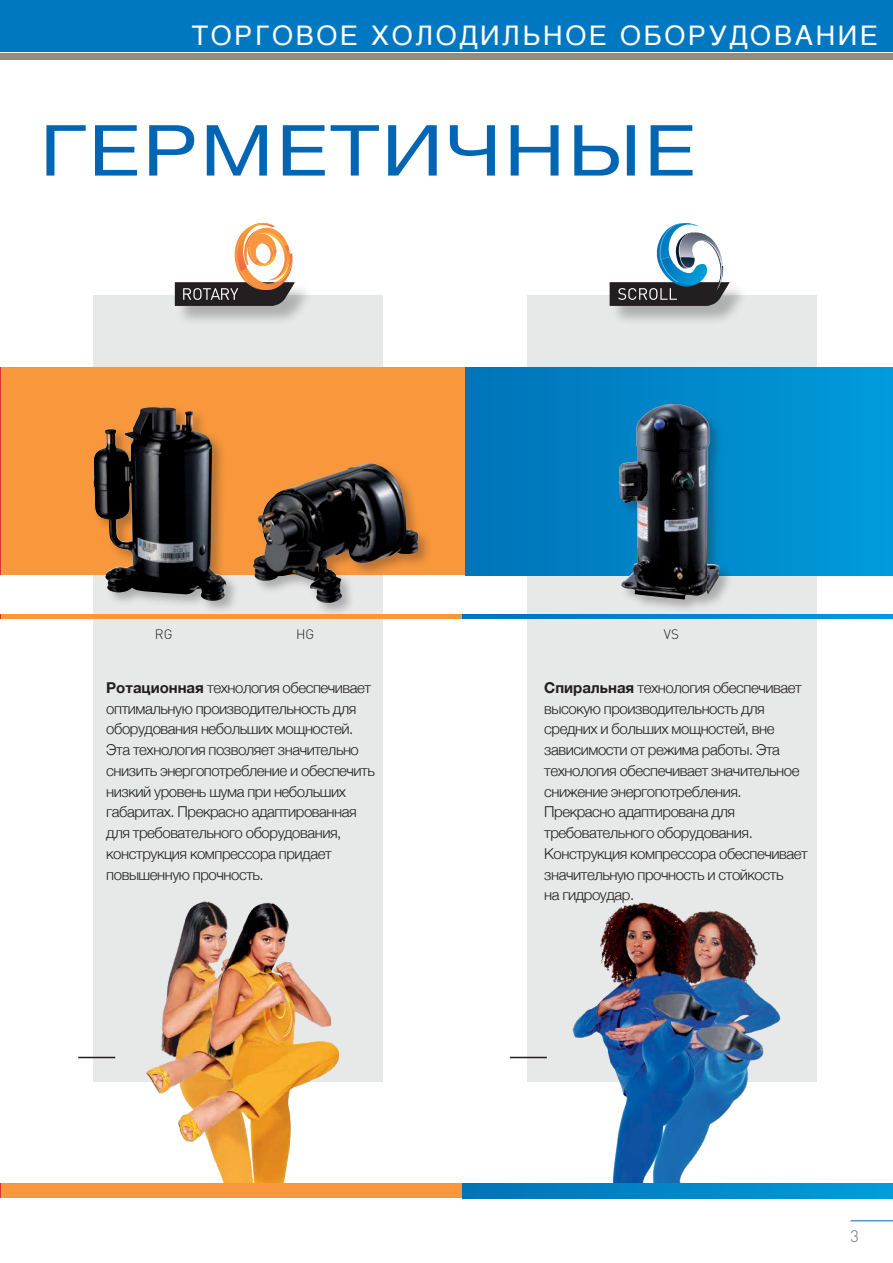
<style>
.page{position:relative;width:893px;height:1263px;background:#fff}
.page>*{position:absolute;margin:0;border:0;box-sizing:border-box;transform-origin:0 0}
.t1{font:70.5px "Helvetica Neue";letter-spacing:.03em;color:#0066b3;scale:1.2 1}
.t2{font:27px "Helvetica";letter-spacing:.1em;color:#fff}
.t3{font:300 16.5px "DIN";color:#6d6f71}
.t4{font:300 15px/20.7px "Helvetica Neue";letter-spacing:-.03em;color:#231f20}
.t5{font:300 13.5px "DIN";color:#231f20}
.s1{font-weight:700}
</style>
<div class="page">
<hr style="left:850px;top:1220px;width:43px;height:1px;background:#0066b3">
<div style="left:527px;top:296px;width:289px;height:786px;background:#e7e8e8"></div>
<div style="left:94px;top:296px;width:289px;height:786px;background:#e7e8e8"></div>
<hr style="left:78px;top:1057px;width:37px;height:1px;background:#231f20">
<hr style="left:510px;top:1057px;width:37px;height:1px;background:#231f20">
<svg style="left:175px;top:223px;width:120px;height:83px"></svg>
<svg style="left:610px;top:223px;width:120px;height:83px"></svg>
<img style="left:146px;top:901px;width:194px;height:282px">
<img style="left:572px;top:902px;width:209px;height:281px">
<div style="left:0;top:0;width:893px;height:51px;background:#0078c1"></div>
<div style="left:0;top:54px;width:893px;height:6px;background:#948c7f"></div>
<hr style="left:0;top:368px;width:2px;height:207px;background:#dc3239">
<div style="left:1px;top:368px;width:464px;height:207px;background:#f8973c"></div>
<div style="left:465px;top:368px;width:428px;height:207px;background:linear-gradient(to right,#0073b8,#009bdc)"></div>
<div style="left:1px;top:614px;width:461px;height:5px;background:#f8973c"></div>
<svg style="left:462px;top:614px;width:431px;height:5px;background:#0087ca"></svg>
<svg style="left:0;top:1183px;width:1px;height:15px"></svg>
<div style="left:1px;top:1183px;width:461px;height:15px;background:#f8973c"></div>
<svg style="left:462px;top:1183px;width:431px;height:15px;background:#0087ca"></svg>
<div style="left:617px;top:402px;width:116px;height:211px;background:#231f20;opacity:.3"></div>
<img style="left:619px;top:404px;width:100px;height:195px">
<div style="left:91px;top:405px;width:149px;height:210px;background:#231f20;opacity:.3"></div>
<img style="left:93px;top:407px;width:133px;height:194px">
<div style="left:251px;top:462px;width:181px;height:155px;background:#231f20;opacity:.3"></div>
<img style="left:253px;top:463px;width:166px;height:140px">
<h2 class="t2" style="left:192px;top:14px;width:688px">ТОРГОВОЕ ХОЛОДИЛЬНОЕ ОБОРУДОВАНИЕ</h2>
<h1 class="t1" style="left:39px;top:108px;width:491px">ГЕРМЕТИЧНЫЕ</h1>
<p class="t5" style="left:155px;top:626px;width:19px">RG</p>
<p class="t5" style="left:296px;top:626px;width:20px">HG</p>
<p class="t5" style="left:664px;top:626px;width:17px">VS</p>
<p class="t4" style="left:106px;top:677px;width:270px"><span class="s1">Ротационная</span> технология обеспечивает оптимальную производительность для оборудования небольших мощностей.<br>Эта технология позволяет значительно снизить энергопотребление и обеспечить низкий уровень шума при небольших габаритах. Прекрасно адаптированная для требовательного оборудования, конструкция компрессора придает повышенную прочность.</p>
<p class="t4" style="left:544px;top:677px;width:265px"><span class="s1">Спиральная</span> технология обеспечивает высокую производительность для средних и больших мощностей, вне зависимости от режима работы. Эта технология обеспечивает значительное снижение энергопотребления.<br>Прекрасно адаптирована для требовательного оборудования.<br>Конструкция компрессора обеспечивает значительную прочность и стойкость<br>на гидроудар.</p>
<p class="t3" style="left:850px;top:1226px;width:10px">3</p>
</div>
